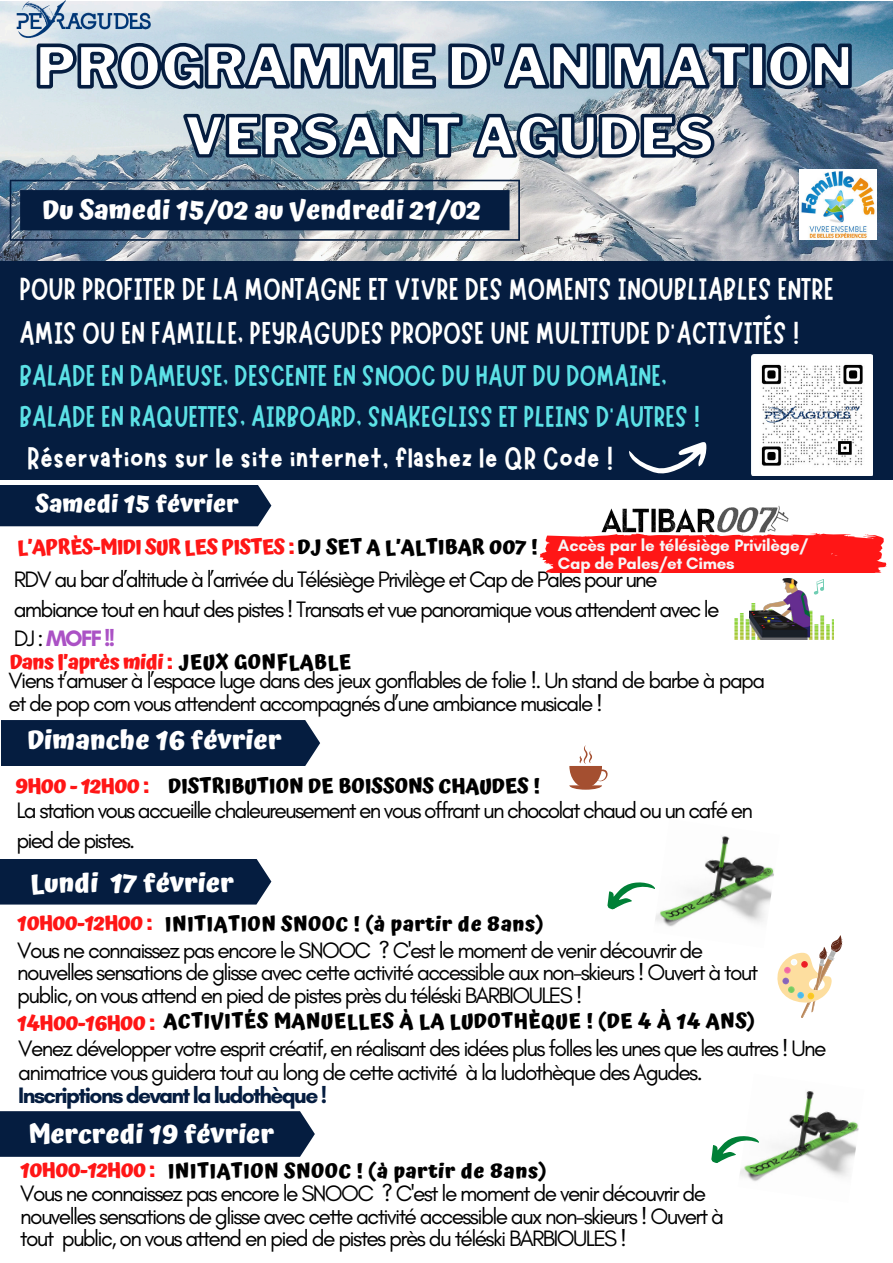
<style>
.page{position:relative;width:893px;height:1263px;background:#fff}
.page>*{position:absolute;margin:0;border:0;box-sizing:border-box;transform-origin:0 0}
.t1{font:900 55.8px "Libre Franklin";color:#fff}
.t2{font:900 54.38px "Libre Franklin";color:#fff}
.t3{font:33px "Marykate";color:#fff}
.t4{font:31.5px/43.9px "Marykate";color:#fff}
.t5{font:30px/41.6px "Marykate";color:#5ce1e6}
.t6{font:700 26.47px "Atma";color:#fff}
.t7{font:26.47px "Bukhari Script";color:#fff}
.t8{font:700 26.25px "Atma";color:#fff}
.t9{font:700 24.22px "Atma";color:#fff}
.t10{font:22.73px/22.5px "Glacial Indifference";letter-spacing:-.07em;color:#000}
.t11{font:700 22.73px "Glacial Indifference";letter-spacing:-.07em;color:#051d40}
.t12{font:22.5px/23.1px "Glacial Indifference";letter-spacing:-.07em;color:#000}
.t13{font:700 20.55px "Atma";letter-spacing:.025em;color:#000}
.t14{font:700 20.55px "Atma";letter-spacing:-.03em;color:#ff1616}
.t15{font:700 20.55px "Atma";color:#000}
.t16{font:700 20.4px "Atma";letter-spacing:.025em;color:#000}
.t17{font:700 20.4px "Atma";letter-spacing:.025em;color:#ff1616}
.t18{font:700 16.88px/18.2px "Glacial Indifference";letter-spacing:-.015em;color:#f7f7f7}
.s1{color:#000}
.s2{font-weight:700;color:#ab52c5}
.s3{color:#ff1616}
</style>
<div class="page">
<img style="left:0;top:1px;width:893px;height:260px">
<img style="left:6px;top:0;width:154px;height:42px">
<img style="left:800px;top:170px;width:76px;height:69px">
<svg style="left:10px;top:180px;width:510px;height:61px;background:#304561"></svg>
<div style="left:1px;top:720px;width:319px;height:46px;background:#051d40"></div>
<div style="left:0;top:859px;width:271px;height:45px;background:#051d40"></div>
<svg style="left:569px;top:745px;width:39px;height:45px"></svg>
<img style="left:655px;top:836px;width:119px;height:91px">
<svg style="left:607px;top:882px;width:48px;height:27px"></svg>
<svg style="left:777px;top:935px;width:66px;height:83px"></svg>
<div style="left:0;top:261px;width:893px;height:218px;background:#051d40"></div>
<img style="left:752px;top:355px;width:120px;height:121px">
<svg style="left:629px;top:442px;width:77px;height:32px"></svg>
<svg style="left:182px;top:111px;width:534px;height:50px;background:#6f8596"></svg>
<svg style="left:35px;top:40px;width:818px;height:52px;background:#758da3"></svg>
<img style="left:734px;top:610px;width:100px;height:29px">
<img style="left:749px;top:579px;width:61px;height:60px">
<svg style="left:814px;top:579px;width:10px;height:16px"></svg>
<div style="left:0;top:485px;width:271px;height:41px;background:#051d40"></div>
<svg style="left:539px;top:533px;width:348px;height:39px;background:#ff2828"></svg>
<img style="left:595px;top:506px;width:197px;height:28px">
<img style="left:740px;top:1091px;width:119px;height:91px">
<svg style="left:711px;top:1136px;width:48px;height:27px"></svg>
<div style="left:0;top:1111px;width:315px;height:46px;background:#051d40"></div>
<h1 class="t1" style="left:36px;top:34px;width:818px">PROGRAMME D'ANIMATION</h1>
<h2 class="t2" style="left:184px;top:105px;width:532px">VERSANT AGUDES</h2>
<p class="t6" style="left:42px;top:195px;width:440px">Du Samedi 15/02 au Vendredi 21/02</p>
<h3 class="t4" style="left:19px;top:266px;width:816px">POUR PROFITER DE LA MONTAGNE ET VIVRE DES MOMENTS INOUBLIABLES ENTRE<br>AMIS OU EN FAMILLE, PEYRAGUDES PROPOSE UNE MULTITUDE D'ACTIVITÉS !</h3>
<h3 class="t5" style="left:19px;top:353px;width:682px">BALADE EN DAMEUSE, DESCENTE EN SNOOC DU HAUT DU DOMAINE,<br>BALADE EN RAQUETTES, AIRBOARD, SNAKEGLISS ET PLEINS D'AUTRES !</h3>
<h3 class="t3" style="left:27px;top:438px;width:587px">Réservations sur le site internet, flashez le QR Code !</h3>
<p class="t9" style="left:35px;top:489px;width:205px">Samedi 15 février</p>
<p class="t14" style="left:17px;top:535px;width:522px">L’APRÈS-MIDI SUR LES PISTES : <span class="s1">DJ SET A L’ALTIBAR 007 !</span></p>
<p class="t10" style="left:14px;top:565px;width:707px;line-height:29.2px">RDV au bar d’altitude à l’arrivée du Télésiège Privilège et Cap de Pales pour une ambiance tout en haut des pistes ! Transats et vue panoramique vous attendent avec le<br>DJ : <span class="s2">MOFF !!</span></p>
<p class="t18" style="left:558px;top:536px;width:252px">Accès par le télésiège Privilège/<br>Cap de Pales/et Cimes</p>
<p class="t17" style="left:10px;top:650px;width:343px">Dans l’après midi : <span class="s1">JEUX GONFLABLE</span></p>
<p class="t12" style="left:8px;top:670px;width:758px">Viens t’amuser à l’espace luge dans des jeux gonflables de folie !. Un stand de barbe à papa et de pop corn vous attendent accompagnés d’une ambiance musicale !</p>
<p class="t6" style="left:28px;top:724px;width:255px">Dimanche 16 février</p>
<p class="t14" style="left:15px;top:774px;width:135px">9H00 - 12H00 :</p>
<p class="t15" style="left:168px;top:774px;width:373px">DISTRIBUTION DE BOISSONS CHAUDES !</p>
<p class="t10" style="left:16px;top:796px;width:738px;line-height:29.2px">La station vous accueille chaleureusement en vous offrant un chocolat chaud ou un café en pied de pistes.</p>
<p class="t7" style="left:49px;top:868px;width:30px">un</p>
<p class="t7" style="left:121px;top:868px;width:138px">9 décembre</p>
<p class="t6" style="left:30px;top:867px;width:205px">Lundi 17 février</p>
<p class="t16" style="left:17px;top:912px;width:529px"><span class="s3">10H00-12H00 :</span> INITIATION SNOOC ! (à partir de 8ans)</p>
<p class="t10" style="left:17px;top:939px;width:742px">Vous ne connaissez pas encore le SNOOC ? C'est le moment de venir découvrir de nouvelles sensations de glisse avec cette activité accessible aux non-skieurs ! Ouvert à tout public, on vous attend en pied de pistes près du téléski BARBIOULES !</p>
<p class="t13" style="left:17px;top:1009px;width:740px"><span class="s3">14H00-16H00 :</span> ACTIVITÉS MANUELLES À LA LUDOTHÈQUE ! (DE 4 À 14 ANS)</p>
<p class="t10" style="left:18px;top:1037px;width:810px;line-height:23.6px">Venez développer votre esprit créatif, en réalisant des idées plus folles les unes que les autres ! Une animatrice vous guidera tout au long de cette activité à la ludothèque des Agudes.</p>
<p class="t11" style="left:18px;top:1082px;width:310px">Inscriptions devant la ludothèque !</p>
<p class="t8" style="left:28px;top:1119px;width:247px">Mercredi 19 février</p>
<p class="t16" style="left:20px;top:1159px;width:529px"><span class="s3">10H00-12H00 :</span> INITIATION SNOOC ! (à partir de 8ans)</p>
<p class="t10" style="left:20px;top:1183px;width:705px">Vous ne connaissez pas encore le SNOOC ? C'est le moment de venir découvrir de nouvelles sensations de glisse avec cette activité accessible aux non-skieurs ! Ouvert à tout public, on vous attend en pied de pistes près du téléski BARBIOULES !</p>
</div>
